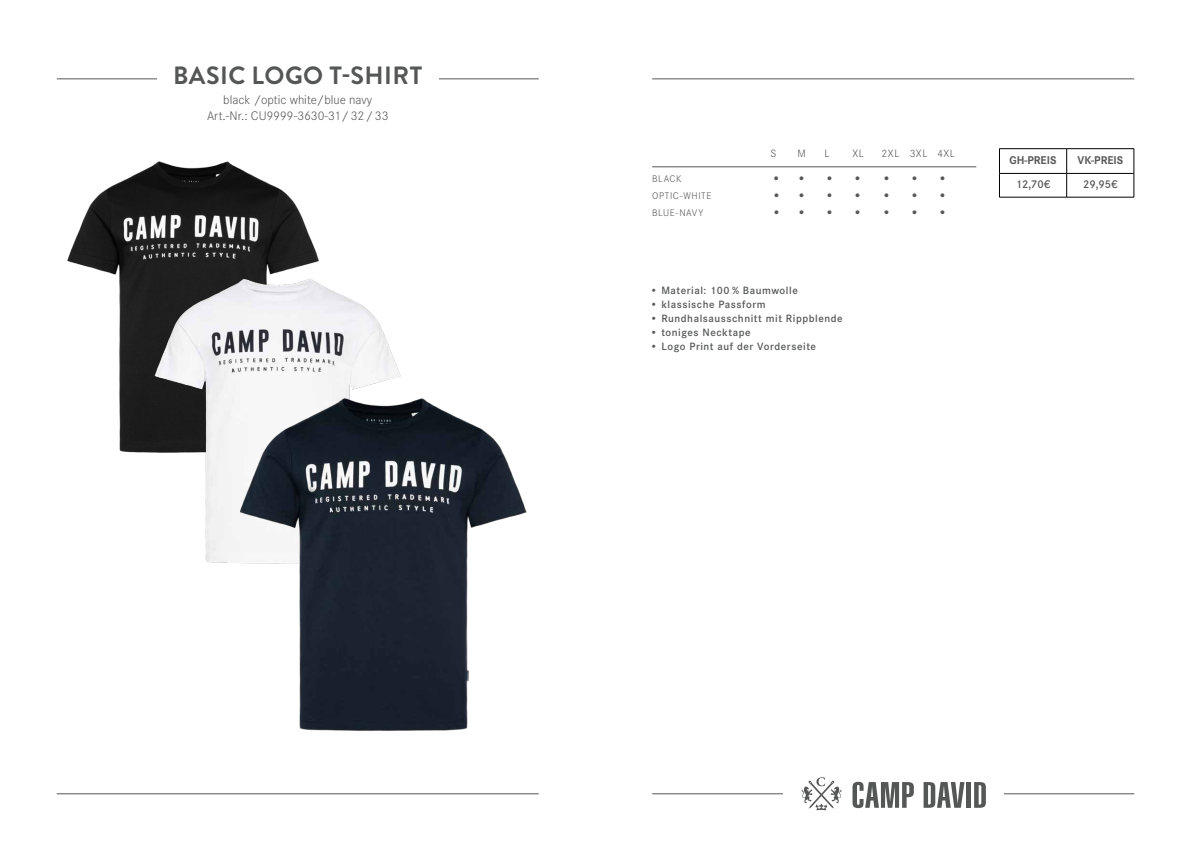
<style>
.page{position:relative;width:1191px;height:842px;background:#fff}
.page>*{position:absolute;margin:0;border:0;box-sizing:border-box;transform-origin:0 0}
.t1{font:700 25px "Brandon Grotesque";letter-spacing:.02em;color:#555756}
.t2{font:700 24.9px "Corporate S";color:#555856}
.t3{font:300 13px/16px "Corporate S";color:#555756;text-align:center}
.t4{font:700 11.7px "Corporate S";color:#555756}
.t5{font:600 11.7px "Corporate S";color:#555756}
.t6{font:600 11px "Corporate S";letter-spacing:.05em;color:#555856}
.t7{font:300 11px "Corporate S";letter-spacing:.055em;color:#555856}
.t8{font:300 10px/17px "Corporate S";letter-spacing:.06em;color:#555856}
.s1{color:#555856}
</style>
<div class="page">
<hr style="left:652px;top:793px;width:482px;height:1px;background:#555756">
<hr style="left:57px;top:793px;width:482px;height:1px;background:#555756">
<div style="left:783px;top:765px;width:220px;height:57px;background:#fff"></div>
<svg style="left:974px;top:782px;width:12px;height:26px"></svg>
<div style="left:966px;top:782px;width:5px;height:26px;background:#555756"></div>
<svg style="left:923px;top:782px;width:41px;height:26px"></svg>
<svg style="left:852px;top:782px;width:62px;height:26px"></svg>
<svg style="left:801px;top:777px;width:41px;height:33px"></svg>
<hr style="left:57px;top:79px;width:482px;height:1px;background:#555756">
<hr style="left:652px;top:79px;width:482px;height:1px;background:#555756">
<div style="left:157px;top:57px;width:281px;height:33px;background:#fff"></div>
<hr style="left:652px;top:167px;width:324px;height:1px;background:#555756">
<svg style="left:1066px;top:149px;width:1px;height:48px"></svg>
<hr style="left:999px;top:148px;width:67px;height:1px;background:#000">
<hr style="left:1066px;top:148px;width:68px;height:1px;background:#000">
<hr style="left:999px;top:173px;width:67px;height:1px;background:#000">
<hr style="left:1066px;top:173px;width:67px;height:1px;background:#000">
<hr style="left:999px;top:197px;width:67px;height:1px;background:#000">
<hr style="left:1066px;top:197px;width:68px;height:1px;background:#000">
<svg style="left:999px;top:149px;width:1px;height:48px"></svg>
<svg style="left:1133px;top:149px;width:1px;height:48px"></svg>
<img style="left:67px;top:161px;width:239px;height:292px">
<img style="left:153px;top:226px;width:235px;height:337px">
<img style="left:216px;top:342px;width:321px;height:453px">
<h1 class="t1" style="left:173px;top:58px;width:251px">BASIC LOGO T-SHIRT</h1>
<p class="t3" style="left:207px;top:92px;width:183px">black /optic white/blue navy<br>Art.-Nr.: <span class="s1">CU9999-3630-31/ 32 / 33</span></p>
<p class="t8" style="left:652px;top:170px;width:61px">BLACK<br>OPTIC-WHITE<br>BLUE-NAVY</p>
<p class="t7" style="left:770px;top:146px;width:7px">S</p>
<p class="t7" style="left:797px;top:146px;width:10px">M</p>
<p class="t7" style="left:824px;top:146px;width:7px">L</p>
<p class="t7" style="left:852px;top:146px;width:13px">XL</p>
<p class="t7" style="left:881px;top:146px;width:75px">2XL 3XL 4XL</p>
<h2 class="t2" style="left:773px;top:154px;width:174px">.......</h2>
<h2 class="t2" style="left:773px;top:171px;width:174px">.......</h2>
<h2 class="t2" style="left:773px;top:188px;width:174px">.......</h2>
<p class="t6" style="left:650px;top:283px;width:149px">• Material: 100 % Baumwolle</p>
<p class="t6" style="left:650px;top:297px;width:117px">• klassische Passform</p>
<p class="t6" style="left:650px;top:311px;width:194px">• Rundhalsausschnitt mit Rippblende</p>
<p class="t6" style="left:650px;top:325px;width:102px">• toniges Necktape</p>
<p class="t6" style="left:650px;top:339px;width:167px">• Logo Print auf der Vorderseite</p>
<p class="t4" style="left:1009px;top:152px;width:48px">GH-PREIS</p>
<p class="t4" style="left:1077px;top:152px;width:47px">VK-PREIS</p>
<p class="t5" style="left:1015px;top:176px;width:36px">12,70€</p>
<p class="t5" style="left:1083px;top:176px;width:36px">29,95€</p>
</div>
